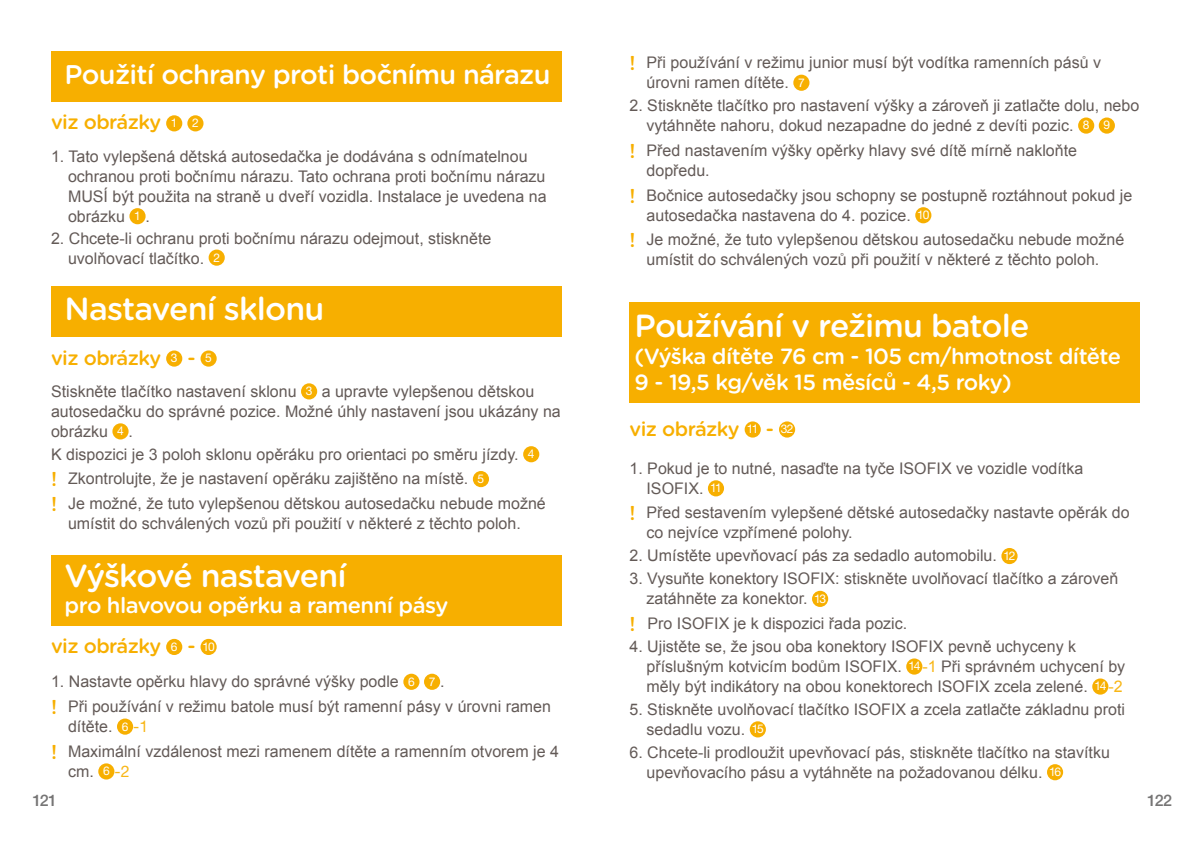
<style>
.page{position:relative;width:1191px;height:842px;background:#fff}
.page>*{position:absolute;margin:0;border:0;box-sizing:border-box;transform-origin:0 0}
.t1{font:500 32px "Gotham Rounded";letter-spacing:-.025em;color:#fff}
.t2{font:500 27px "Gotham Rounded";letter-spacing:-.025em;color:#fff}
.t3{font:500 22px/26.4px "Gotham Rounded";letter-spacing:-.025em;color:#fff}
.t4{font:500 20px "Gotham Rounded";letter-spacing:-.025em;color:#f7af00}
.t5{font:16px/20px "Arial";color:#635a57}
.t6{font:500 16px "Helvetica Neue LT Std";letter-spacing:-.06em;color:#767575}
.s1{font-family:"Helvetica Neue LT Std";font-weight:400;font-size:12px;color:#fff}
.s2{font-family:"Helvetica Neue LT Std";font-size:12px;color:#fff}
.s3{font-family:"Gotham Rounded";font-weight:500;font-size:20px;color:#f7af00}
.s4{font-family:"Helvetica Neue LT Std";color:#f8b616}
.s5{color:#f8b616}
</style>
<div class="page">
<div style="left:51px;top:51px;width:510px;height:51px;background:#f7af00"></div>
<div style="left:166px;top:115px;width:16px;height:16px;background:#f7af00;border-radius:50%"></div>
<div style="left:187px;top:115px;width:16px;height:16px;background:#f7af00;border-radius:50%"></div>
<div style="left:129px;top:208px;width:17px;height:16px;background:#f7af00;border-radius:50%"></div>
<div style="left:209px;top:250px;width:16px;height:16px;background:#f7af00;border-radius:50%"></div>
<div style="left:51px;top:286px;width:510px;height:51px;background:#f7af00"></div>
<div style="left:166px;top:350px;width:16px;height:17px;background:#f7af00;border-radius:50%"></div>
<div style="left:200px;top:350px;width:17px;height:17px;background:#f7af00;border-radius:50%"></div>
<div style="left:301px;top:383px;width:16px;height:16px;background:#f7af00;border-radius:50%"></div>
<div style="left:112px;top:423px;width:17px;height:16px;background:#f7af00;border-radius:50%"></div>
<div style="left:523px;top:446px;width:16px;height:16px;background:#f7af00;border-radius:50%"></div>
<div style="left:473px;top:471px;width:16px;height:16px;background:#f7af00;border-radius:50%"></div>
<div style="left:51px;top:555px;width:510px;height:70px;background:#f7af00"></div>
<div style="left:166px;top:639px;width:16px;height:16px;background:#f7af00;border-radius:50%"></div>
<div style="left:200px;top:639px;width:17px;height:16px;background:#f7af00;border-radius:50%"></div>
<div style="left:403px;top:674px;width:16px;height:16px;background:#f7af00;border-radius:50%"></div>
<div style="left:424px;top:674px;width:16px;height:16px;background:#f7af00;border-radius:50%"></div>
<div style="left:117px;top:718px;width:16px;height:17px;background:#f7af00;border-radius:50%"></div>
<div style="left:98px;top:763px;width:16px;height:16px;background:#f7af00;border-radius:50%"></div>
<div style="left:793px;top:75px;width:16px;height:16px;background:#f7af00;border-radius:50%"></div>
<div style="left:1078px;top:117px;width:16px;height:17px;background:#f7af00;border-radius:50%"></div>
<div style="left:1098px;top:117px;width:17px;height:17px;background:#f7af00;border-radius:50%"></div>
<div style="left:915px;top:207px;width:16px;height:16px;background:#f7af00;border-radius:50%"></div>
<div style="left:744px;top:421px;width:17px;height:17px;background:#f7af00;border-radius:50%"></div>
<div style="left:779px;top:421px;width:16px;height:17px;background:#f7af00;border-radius:50%"></div>
<div style="left:708px;top:480px;width:16px;height:16px;background:#f7af00;border-radius:50%"></div>
<div style="left:1001px;top:548px;width:16px;height:16px;background:#f7af00;border-radius:50%"></div>
<div style="left:812px;top:591px;width:16px;height:16px;background:#f7af00;border-radius:50%"></div>
<div style="left:906px;top:658px;width:16px;height:17px;background:#f7af00;border-radius:50%"></div>
<div style="left:1092px;top:678px;width:16px;height:17px;background:#f7af00;border-radius:50%"></div>
<div style="left:749px;top:721px;width:17px;height:16px;background:#f7af00;border-radius:50%"></div>
<div style="left:1047px;top:764px;width:16px;height:16px;background:#f7af00;border-radius:50%"></div>
<div style="left:629px;top:302px;width:511px;height:100px;background:#f7af00"></div>
<h2 class="t2" style="left:65px;top:55px;width:487px">Použití ochrany proti bočnímu nárazu</h2>
<p class="t4" style="left:51px;top:108px;width:149px">viz obrázky <span class="s1">1 2</span></p>
<p class="t5" style="left:68px;top:146px;width:480px;text-indent:-17px">1. Tato vylepšená dětská autosedačka je dodávána s odnímatelnou ochranou proti bočnímu nárazu. Tato ochrana proti bočnímu nárazu MUSÍ být použita na straně u dveří vozidla. Instalace je uvedena na obrázku <span class="s2">1</span> .</p>
<p class="t5" style="left:68px;top:229px;width:425px;text-indent:-17px">2. Chcete-li ochranu proti bočnímu nárazu odejmout, stiskněte uvolňovací tlačítko. <sup>2</sup></p>
<h1 class="t1" style="left:65px;top:285px;width:261px">Nastavení sklonu</h1>
<p class="t4" style="left:51px;top:343px;width:162px">viz obrázky <span class="s1">3</span> - <span class="s1">5</span></p>
<p class="t5" style="left:51px;top:381px;width:511px">Stiskněte tlačítko nastavení sklonu <span class="s2">3</span> a upravte vylepšenou dětskou autosedačku do správné pozice. Možné úhly nastavení jsou ukázány na obrázku <span class="s2">4</span> .</p>
<p class="t5" style="left:51px;top:442px;width:496px;line-height:24.8px">K dispozici je 3 poloh sklonu opěráku pro orientaci po směru jízdy. <span class="s2">4<br></span><span class="s3">!</span> Zkontrolujte, že je nastavení opěráku zajištěno na místě. <span class="s2">5<br></span><span class="s3">!</span> Je možné, že tuto vylepšenou dětskou autosedačku nebude možné</p>
<p class="t5" style="left:68px;top:514px;width:454px">umístit do schválených vozů při použití v některé z těchto poloh.</p>
<h1 class="t1" style="left:65px;top:553px;width:283px">Výškové nastavení</h1>
<h3 class="t3" style="left:65px;top:591px;width:385px">pro hlavovou opěrku a ramenní pásy</h3>
<p class="t4" style="left:51px;top:632px;width:165px">viz obrázky <span class="s1">6</span> - <span class="s1">10</span></p>
<p class="t5" style="left:51px;top:669px;width:501px;line-height:24.8px">1. Nastavte opěrku hlavy do správné výšky podle <span class="s2">6 7</span> .<br><span class="s3">!</span> Při používání v režimu batole musí být ramenní pásy v úrovni ramen</p>
<p class="t5" style="left:51px;top:714px;width:509px;line-height:24.8px;text-indent:17px">dítěte. <span class="s2">6</span> <span class="s4">-1<br></span><span class="s3">!</span> Maximální vzdálenost mezi ramenem dítěte a ramenním otvorem je 4</p>
<p class="t5" style="left:68px;top:761px;width:63px">cm. <span class="s2">6</span> <span class="s4">-2</span></p>
<p class="t5" style="left:646px;top:53px;width:456px;text-indent:-17px"><span class="s3">!</span> Při používání v režimu junior musí být vodítka ramenních pásů v úrovni ramen dítěte. <span class="s2">7</span></p>
<p class="t5" style="left:646px;top:95px;width:494px;text-indent:-17px">2. Stiskněte tlačítko pro nastavení výšky a zároveň ji zatlačte dolu, nebo vytáhněte nahoru, dokud nezapadne do jedné z devíti pozic. <span class="s2">8 9</span></p>
<p class="t5" style="left:646px;top:140px;width:432px;text-indent:-17px"><span class="s3">!</span> Před nastavením výšky opěrky hlavy své dítě mírně nakloňte dopředu.</p>
<p class="t5" style="left:646px;top:185px;width:487px;text-indent:-17px"><span class="s3">!</span> Bočnice autosedačky jsou schopny se postupně roztáhnout pokud je autosedačka nastavena do 4. pozice. <span class="s2">10</span></p>
<p class="t5" style="left:629px;top:230px;width:496px;text-align:center"><span class="s3">!</span> Je možné, že tuto vylepšenou dětskou autosedačku nebude možné umístit do schválených vozů při použití v některé z těchto poloh.</p>
<h1 class="t1" style="left:634px;top:303px;width:396px">Používání v režimu batole</h1>
<h3 class="t3" style="left:634px;top:342px;width:488px">(Výška dítěte 76 cm - 105 cm/hmotnost dítěte<br>9 - 19,5 kg/věk 15 měsíců - 4,5 roky)</h3>
<p class="t4" style="left:629px;top:414px;width:165px">viz obrázky <span class="s1">11</span> - <span class="s1">32</span></p>
<p class="t5" style="left:646px;top:458px;width:438px;text-indent:-17px">1. Pokud je to nutné, nasaďte na tyče ISOFIX ve vozidle vodítka<br>ISOFIX. <span class="s2">11</span></p>
<p class="t5" style="left:646px;top:503px;width:484px;text-indent:-17px"><span class="s3">!</span> Před sestavením vylepšené dětské autosedačky nastavte opěrák do co nejvíce vzpřímené polohy.</p>
<p class="t5" style="left:629px;top:546px;width:387px">2. Umístěte upevňovací pás za sedadlo automobilu. <span class="s2">12</span></p>
<p class="t5" style="left:646px;top:569px;width:473px;text-indent:-17px">3. Vysuňte konektory ISOFIX: stiskněte uvolňovací tlačítko a zároveň zatáhněte za konektor. <span class="s2">13</span></p>
<p class="t5" style="left:629px;top:613px;width:279px"><span class="s3">!</span> Pro ISOFIX je k dispozici řada pozic.</p>
<p class="t5" style="left:646px;top:636px;width:480px;text-indent:-17px">4. Ujistěte se, že jsou oba konektory ISOFIX pevně uchyceny k příslušným kotvicím bodům ISOFIX. <span class="s2">14</span> <span class="s5">-1</span> Při správném uchycení by měly být indikátory na obou konektorech ISOFIX zcela zelené. <span class="s2">14</span> <span class="s5">-2</span></p>
<p class="t5" style="left:646px;top:699px;width:480px;text-indent:-17px">5. Stiskněte uvolňovací tlačítko ISOFIX a zcela zatlačte základnu proti sedadlu vozu. <span class="s2">15</span></p>
<p class="t5" style="left:646px;top:742px;width:465px;text-indent:-17px">6. Chcete-li prodloužit upevňovací pás, stiskněte tlačítko na stavítku upevňovacího pásu a vytáhněte na požadovanou délku. <span class="s2">16</span></p>
<p class="t6" style="left:32px;top:791px;width:26px">121</p>
<p class="t6" style="left:1147px;top:791px;width:26px">122</p>
</div>
